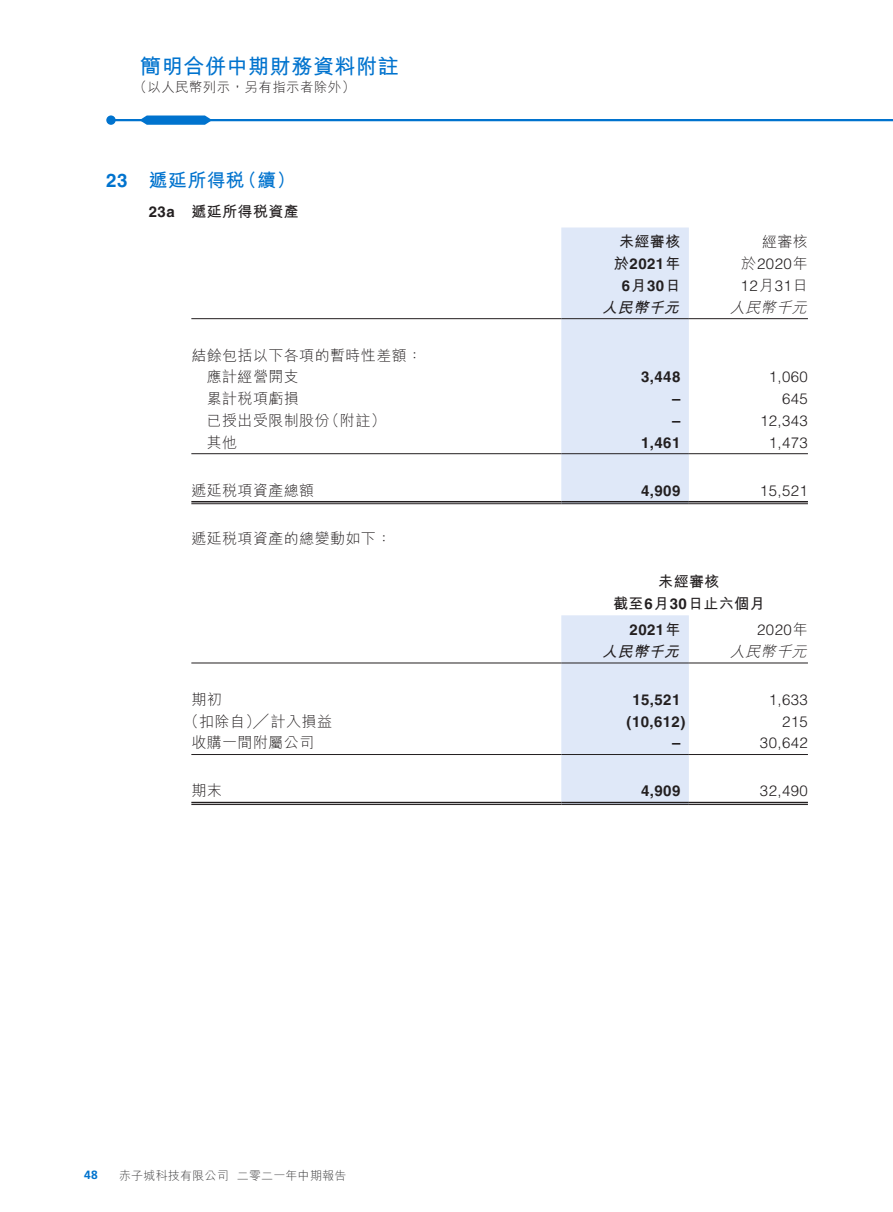
<style>
.page{position:relative;width:893px;height:1212px;background:#fff}
.page>*{position:absolute;margin:0;border:0;box-sizing:border-box;transform-origin:0 0}
.t1{font:700 21px "M Hei HK";letter-spacing:.03em;color:#0073ce}
.t2{font:700 18.75px "M Hei HK";letter-spacing:.03em;color:#0073ce}
.t3{font:300 15px/21.8px "M Hei HK";letter-spacing:.03em;color:#231f20}
.t4{font:300 15px/21.8px "Helvetica LT Std";letter-spacing:.03em;color:#231f20}
.t5{font:700 15px/21.8px "Helvetica LT Std";letter-spacing:.03em;color:#231f20;text-align:center}
.t6{font:700 15px/21.8px "M Hei HK";letter-spacing:.03em;color:#231f20;text-align:center}
.t7{font:italic 700 15px "M Hei HK";color:#231f20}
.t8{font:italic 300 15px "M Hei HK";color:#231f20}
.t9{font:300 13.5px "M Hei HK";letter-spacing:.03em;color:#231f20}
.t10{font:300 12px "M Hei HK";letter-spacing:.02em;color:#3e3e3f}
.t11{font:700 12px "Frutiger LT Std";color:#0073ce}
.s1{font-family:"Helvetica LT Std"}
.s2{font-family:"M Hei HK"}
</style>
<div class="page">
<svg style="left:140px;top:115px;width:72px;height:10px"></svg>
<hr style="left:111px;top:119px;width:782px;height:2px;background:#0073ce">
<svg style="left:106px;top:115px;width:10px;height:10px"></svg>
<svg style="left:561px;top:227px;width:128px;height:276px;background:#dfe7f7"></svg>
<hr style="left:191px;top:318px;width:370px;height:1px;background:#231f20">
<hr style="left:561px;top:318px;width:128px;height:1px;background:#231f20">
<hr style="left:689px;top:318px;width:119px;height:1px;background:#231f20">
<hr style="left:191px;top:453px;width:370px;height:1px;background:#231f20">
<hr style="left:561px;top:453px;width:128px;height:1px;background:#231f20">
<hr style="left:689px;top:453px;width:119px;height:1px;background:#231f20">
<hr style="left:191px;top:501px;width:370px;height:1px;background:#231f20">
<hr style="left:191px;top:503px;width:370px;height:1px;background:#231f20">
<hr style="left:561px;top:501px;width:128px;height:1px;background:#231f20">
<hr style="left:561px;top:503px;width:128px;height:1px;background:#231f20">
<hr style="left:689px;top:501px;width:119px;height:1px;background:#231f20">
<hr style="left:689px;top:503px;width:119px;height:1px;background:#231f20">
<div style="left:561px;top:615px;width:128px;height:189px;background:#dfe8f8"></div>
<hr style="left:191px;top:663px;width:370px;height:1px;background:#231f20">
<hr style="left:561px;top:663px;width:128px;height:1px;background:#231f20">
<hr style="left:689px;top:663px;width:119px;height:1px;background:#231f20">
<hr style="left:191px;top:754px;width:370px;height:1px;background:#231f20">
<hr style="left:561px;top:754px;width:128px;height:1px;background:#231f20">
<hr style="left:689px;top:754px;width:119px;height:1px;background:#231f20">
<hr style="left:191px;top:802px;width:370px;height:1px;background:#231f20">
<hr style="left:191px;top:804px;width:370px;height:1px;background:#231f20">
<hr style="left:561px;top:802px;width:128px;height:1px;background:#231f20">
<hr style="left:561px;top:804px;width:128px;height:1px;background:#231f20">
<hr style="left:689px;top:802px;width:119px;height:1px;background:#231f20">
<hr style="left:689px;top:804px;width:119px;height:1px;background:#231f20">
<h1 class="t1" style="left:140px;top:51px;width:260px">簡明合併中期財務資料附註</h1>
<p class="t9" style="left:134px;top:80px;width:223px">（以人民幣列示，另有指示者除外）</p>
<p class="t2" style="left:106px;top:166px;width:191px"><span class="s1">23</span> 遞延所得稅（續）</p>
<p class="t6" style="left:149px;top:199px;width:152px"><span class="s1">23a</span> 遞延所得稅資產</p>
<p class="t3" style="left:207px;top:344px;width:217px;text-indent:-15px">結餘包括以下各項的暫時性差額：應計經營開支</p>
<p class="t6" style="left:619px;top:230px;width:63px">未經審核</p>
<p class="t3" style="left:762px;top:231px;width:47px">經審核</p>
<p class="t5" style="left:614px;top:253px;width:68px"><span class="s2">於</span>2021<span class="s2">年<br></span>6<span class="s2">月</span>30<span class="s2">日</span></p>
<p class="t4" style="left:741px;top:253px;width:69px"><span class="s2">於</span>2020<span class="s2">年<br></span>12<span class="s2">月</span>31<span class="s2">日</span></p>
<p class="t7" style="left:602px;top:296px;width:83px">人民幣千元</p>
<p class="t8" style="left:730px;top:299px;width:82px">人民幣千元</p>
<p class="t5" style="left:641px;top:366px;width:41px">3,448</p>
<p class="t4" style="left:769px;top:366px;width:41px">1,060</p>
<p class="t3" style="left:207px;top:387px;width:94px">累計稅項虧損</p>
<p class="t5" style="left:672px;top:388px;width:10px">–</p>
<p class="t4" style="left:782px;top:388px;width:27px">645</p>
<p class="t3" style="left:207px;top:409px;width:180px">已授出受限制股份（附註）</p>
<p class="t5" style="left:672px;top:409px;width:10px">–</p>
<p class="t4" style="left:760px;top:410px;width:49px">12,343</p>
<p class="t3" style="left:207px;top:431px;width:32px">其他</p>
<p class="t5" style="left:641px;top:431px;width:41px">1,461</p>
<p class="t4" style="left:769px;top:431px;width:41px">1,473</p>
<p class="t3" style="left:191px;top:479px;width:124px">遞延稅項資產總額</p>
<p class="t5" style="left:641px;top:479px;width:41px">4,909</p>
<p class="t4" style="left:760px;top:479px;width:49px">15,521</p>
<p class="t3" style="left:191px;top:527px;width:202px">遞延稅項資產的總變動如下：</p>
<p class="t6" style="left:613px;top:569px;width:153px">未經審核<br>截至<span class="s1">6</span>月<span class="s1">30</span>日止六個月</p>
<p class="t5" style="left:630px;top:619px;width:52px">2021<span class="s2">年</span></p>
<p class="t4" style="left:757px;top:619px;width:52px">2020<span class="s2">年</span></p>
<p class="t7" style="left:602px;top:640px;width:83px">人民幣千元</p>
<p class="t8" style="left:730px;top:644px;width:82px">人民幣千元</p>
<p class="t3" style="left:191px;top:688px;width:32px">期初</p>
<p class="t5" style="left:632px;top:688px;width:49px">15,521</p>
<p class="t4" style="left:769px;top:689px;width:41px">1,633</p>
<p class="t3" style="left:184px;top:710px;width:150px">（扣除自）╱ 計入損益</p>
<p class="t5" style="left:627px;top:710px;width:60px">(10,612)</p>
<p class="t4" style="left:782px;top:710px;width:27px">215</p>
<p class="t3" style="left:191px;top:732px;width:124px">收購一間附屬公司</p>
<p class="t5" style="left:672px;top:732px;width:10px">–</p>
<p class="t4" style="left:760px;top:732px;width:49px">30,642</p>
<p class="t3" style="left:191px;top:780px;width:32px">期末</p>
<p class="t5" style="left:641px;top:780px;width:41px">4,909</p>
<p class="t4" style="left:760px;top:780px;width:49px">32,490</p>
<p class="t11" style="left:84px;top:1168px;width:15px">48</p>
<p class="t10" style="left:119px;top:1169px;width:229px">赤子城科技有限公司 二零二一年中期報告</p>
</div>
